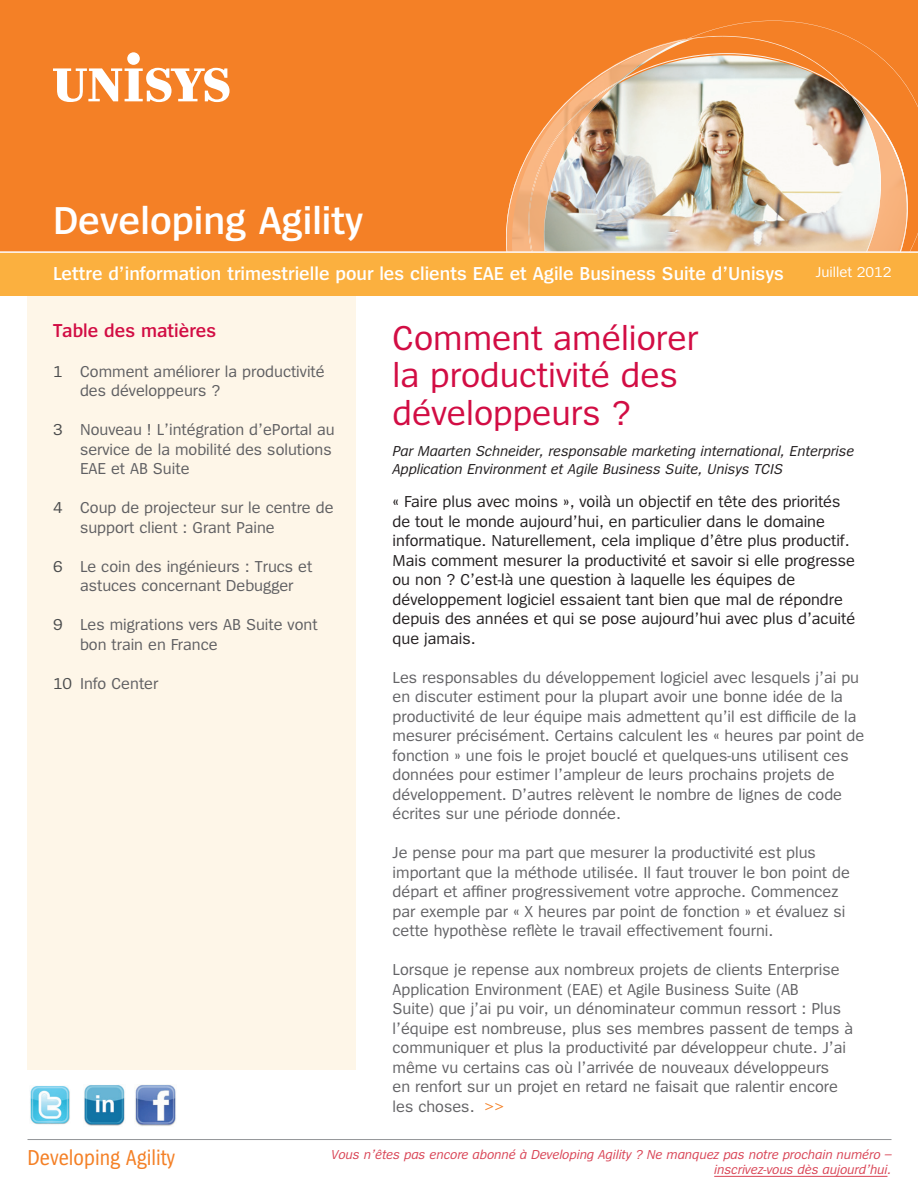
<style>
.page{position:relative;width:918px;height:1188px;background:#fff}
.page>*{position:absolute;margin:0;border:0;box-sizing:border-box;transform-origin:0 0}
.Text_Headline{font:600 40.5px "Spiegel";color:#fff}
.t1{font:36px/37.5px "Spiegel";color:#d20d44}
.Text_Headline-2{font:22.5px "Spiegel Cd";color:#f48026}
.Text_Headline-3{font:600 19.5px "Spiegel";color:#fff}
.t2{font:600 19.5px "Spiegel";color:#d20d44}
.t3{font:16.5px/19.5px "Spiegel";color:#636366}
.t4{font:16.5px/19.5px "Spiegel";color:#231f20}
.t5{font:16.5px/19.5px "Spiegel";color:#5f5f62}
.t6{font:16.5px "Spiegel";color:#4b4c4d}
.t7{font:italic 15px/18px "Spiegel";color:#231f20}
.t8{font:15px "Spiegel";color:#fff}
.Text_Headline-4{font:italic 13.5px/15px "Spiegel";color:#d94556;text-align:right}
.s1{color:#f48026}
</style>
<div class="page">
<div style="left:28px;top:288px;width:328px;height:782px;background:#fef6e8"></div>
<div style="left:0;top:251px;width:918px;height:44px;background:#fbb03f"></div>
<div style="left:0;top:0;width:918px;height:252px;background:#f48026"></div>
<svg style="left:53px;top:68px;width:177px;height:34px"></svg>
<div style="left:127px;top:52px;width:13px;height:13px;background:#fff;border-radius:50%"></div>
<hr style="left:714px;top:1176px;width:173px;height:1px;background:#d94556">
<hr style="left:28px;top:1139px;width:864px;height:1px;background:#939598">
<img style="left:84px;top:1085px;width:41px;height:41px">
<img style="left:30px;top:1086px;width:40px;height:39px">
<img style="left:135px;top:1085px;width:41px;height:41px">
<img style="left:506px;top:36px;width:402px;height:215px">
<hr style="left:0;top:251px;width:918px;height:2px;background:#fff">
<p class="Text_Headline" style="left:53px;top:200px;width:312px">Developing Agility</p>
<p class="Text_Headline-3" style="left:53px;top:264px;width:732px">Lettre d’information trimestrielle pour les clients EAE et Agile Business Suite d’Unisys</p>
<p class="t8" style="left:816px;top:264px;width:77px">Juillet 2012</p>
<p class="t2" style="left:53px;top:321px;width:165px">Table des matières</p>
<p class="t6" style="left:53px;top:363px;width:11px">1</p>
<p class="t5" style="left:80px;top:362px;width:246px">Comment améliorer la productivité des développeurs ?</p>
<p class="t5" style="left:80px;top:421px;width:256px">Nouveau ! L’intégration d’ePortal au service de la mobilité des solutions<br>EAE et AB Suite</p>
<p class="t5" style="left:80px;top:499px;width:255px">Coup de projecteur sur le centre de support client : Grant Paine</p>
<p class="t5" style="left:80px;top:557px;width:234px">Le coin des ingénieurs : Trucs et astuces concernant Debugger</p>
<p class="t5" style="left:80px;top:616px;width:239px">Les migrations vers AB Suite vont bon train en France</p>
<p class="t5" style="left:80px;top:674px;width:80px">Info Center</p>
<p class="t6" style="left:53px;top:422px;width:11px">3</p>
<p class="t6" style="left:53px;top:500px;width:11px">4</p>
<p class="t6" style="left:53px;top:558px;width:11px">6</p>
<p class="t6" style="left:53px;top:617px;width:11px">9</p>
<p class="t6" style="left:53px;top:675px;width:21px">10</p>
<p class="t1" style="left:393px;top:320px;width:307px">Comment améliorer la productivité des développeurs ?</p>
<p class="t7" style="left:393px;top:443px;width:463px">Par Maarten Schneider, responsable marketing international, Enterprise<br>Application Environment et Agile Business Suite, Unisys TCIS</p>
<p class="t4" style="left:393px;top:492px;width:464px">« Faire plus avec moins », voilà un objectif en tête des priorités de tout le monde aujourd’hui, en particulier dans le domaine informatique. Naturellement, cela implique d’être plus productif.<br>Mais comment mesurer la productivité et savoir si elle progresse ou non ? C’est-là une question à laquelle les équipes de développement logiciel essaient tant bien que mal de répondre depuis des années et qui se pose aujourd’hui avec plus d’acuité que jamais.</p>
<p class="t3" style="left:393px;top:668px;width:473px">Les responsables du développement logiciel avec lesquels j’ai pu en discuter estiment pour la plupart avoir une bonne idée de la productivité de leur équipe mais admettent qu’il est difficile de la mesurer précisément. Certains calculent les « heures par point de fonction » une fois le projet bouclé et quelques-uns utilisent ces données pour estimer l’ampleur de leurs prochains projets de développement. D’autres relèvent le nombre de lignes de code écrites sur une période donnée.</p>
<p class="t3" style="left:393px;top:843px;width:459px">Je pense pour ma part que mesurer la productivité est plus important que la méthode utilisée. Il faut trouver le bon point de départ et affiner progressivement votre approche. Commencez par exemple par « X heures par point de fonction » et évaluez si cette hypothèse reflète le travail effectivement fourni.</p>
<p class="t3" style="left:393px;top:960px;width:462px">Lorsque je repense aux nombreux projets de clients Enterprise Application Environment (EAE) et Agile Business Suite (AB<br>Suite) que j’ai pu voir, un dénominateur commun ressort : Plus l’équipe est nombreuse, plus ses membres passent de temps à communiquer et plus la productivité par développeur chute. J’ai même vu certains cas où l’arrivée de nouveaux développeurs<br>en renfort sur un projet en retard ne faisait que ralentir encore les choses. <span class="s1">&gt;&gt;</span></p>
<p class="Text_Headline-2" style="left:28px;top:1146px;width:149px">Developing Agility</p>
<p class="Text_Headline-4" style="left:331px;top:1148px;width:562px">Vous n’êtes pas encore abonné à Developing Agility ? Ne manquez pas notre prochain numéro – inscrivez-vous dès aujourd’hui.</p>
</div>
